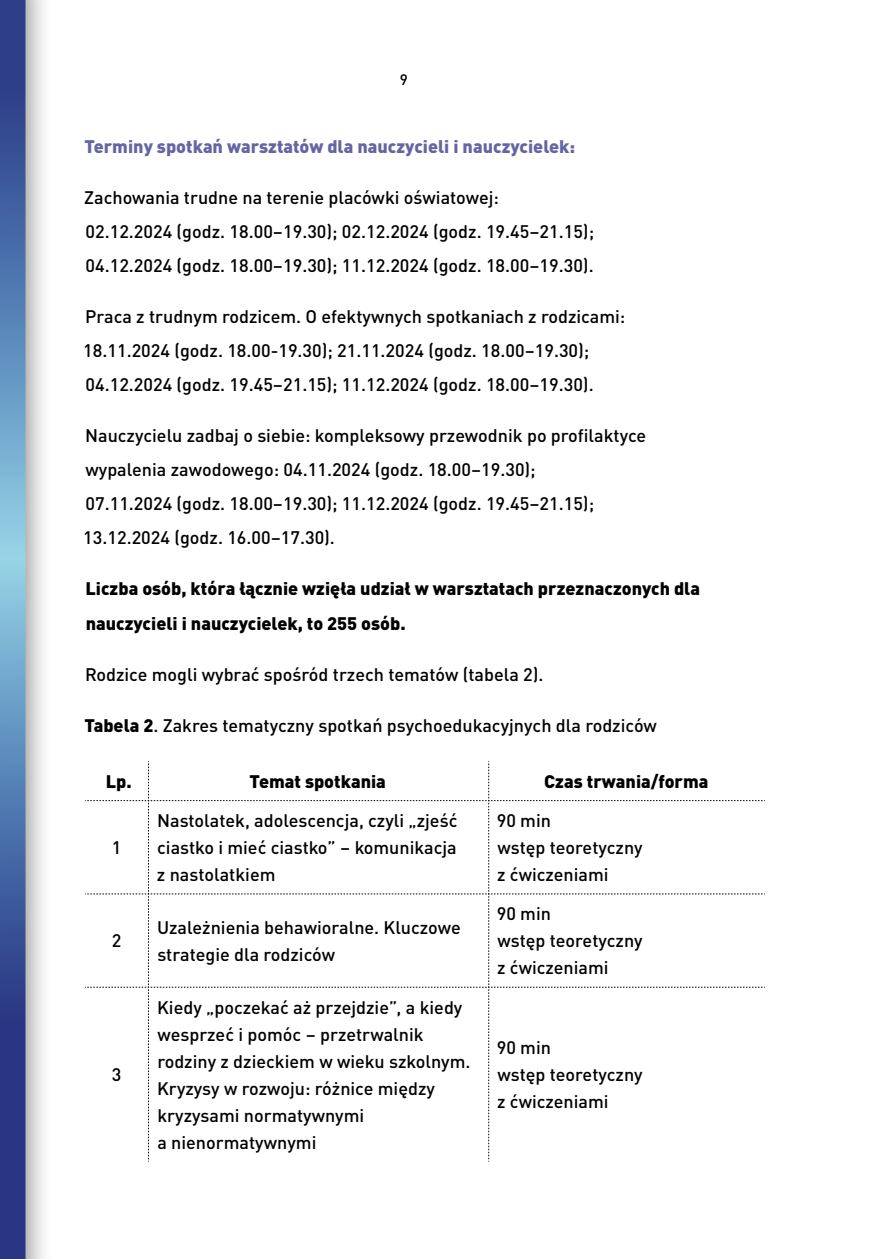
<style>
.page{position:relative;width:893px;height:1259px;background:#fff}
.page>*{position:absolute;margin:0;border:0;box-sizing:border-box;transform-origin:0 0}
.tekst_lity{font:500 18px/34px "DIN Pro Pl";color:#000}
.tabala_tekst{font:500 18px/27px "DIN Pro Pl";color:#000}
.tekst_lity-2{font:900 18px/34px "DIN Pro";color:#000}
.t1{font:900 18px "DIN Pro";color:#6565a4}
.tabela_header{font:900 18px "DIN Pro";color:#000}
.t2{font:500 15px "DIN Pro Pl";color:#000}
.s1{font-family:"DIN Pro";font-weight:900}
</style>
<div class="page">
<div style="left:0;top:0;width:54px;height:1259px;background:#000;opacity:.43"></div>
<svg style="left:0;top:0;width:26px;height:1259px;background:#4d70a9"></svg>
<svg style="left:85px;top:761px;width:680px;height:400px"></svg>
<p class="t2" style="left:400px;top:68px;width:9px">9</p>
<h3 class="t1" style="left:84px;top:134px;width:492px">Terminy spotkań warsztatów dla nauczycieli i nauczycielek:</h3>
<p class="tekst_lity" style="left:84px;top:179px;width:511px">Zachowania trudne na terenie placówki oświatowej:<br>02.12.2024 (godz. 18.00–19.30); 02.12.2024 (godz. 19.45–21.15);<br>04.12.2024 (godz. 18.00–19.30); 11.12.2024 (godz. 18.00–19.30).</p>
<p class="tekst_lity" style="left:83px;top:298px;width:544px">Praca z trudnym rodzicem. O efektywnych spotkaniach z rodzicami:<br>18.11.2024 (godz. 18.00-19.30); 21.11.2024 (godz. 18.00–19.30);<br>04.12.2024 (godz. 19.45–21.15); 11.12.2024 (godz. 18.00–19.30).</p>
<p class="tekst_lity" style="left:83px;top:418px;width:564px">Nauczycielu zadbaj o siebie: kompleksowy przewodnik po profilaktyce wypalenia zawodowego: 04.11.2024 (godz. 18.00–19.30);<br>07.11.2024 (godz. 18.00–19.30); 11.12.2024 (godz. 19.45–21.15); 13.12.2024 (godz. 16.00–17.30).</p>
<p class="tekst_lity-2" style="left:86px;top:571px;width:616px">Liczba osób, która łącznie wzięła udział w warsztatach przeznaczonych dla nauczycieli i nauczycielek, to 255 osób.</p>
<p class="tekst_lity" style="left:85px;top:656px;width:460px">Rodzice mogli wybrać spośród trzech tematów (tabela 2).</p>
<p class="tekst_lity" style="left:84px;top:707px;width:574px"><span class="s1">Tabela 2</span>. Zakres tematyczny spotkań psychoedukacyjnych dla rodziców</p>
<p class="tabela_header" style="left:106px;top:769px;width:27px">Lp.</p>
<p class="tabela_header" style="left:250px;top:769px;width:138px">Temat spotkania</p>
<p class="tabela_header" style="left:544px;top:769px;width:166px">Czas trwania/forma</p>
<p class="tabala_tekst" style="left:112px;top:833px;width:11px">1</p>
<p class="tabala_tekst" style="left:112px;top:926px;width:11px">2</p>
<p class="tabala_tekst" style="left:112px;top:1060px;width:11px">3</p>
<p class="tabala_tekst" style="left:157px;top:806px;width:302px;text-align:justify">Nastolatek, adolescencja, czyli „zjeść ciastko i mieć ciastko” – komunikacja z nastolatkiem</p>
<p class="tabala_tekst" style="left:497px;top:806px;width:56px">90 min</p>
<p class="tabala_tekst" style="left:497px;top:833px;width:147px">wstęp teoretyczny z ćwiczeniami</p>
<p class="tabala_tekst" style="left:157px;top:912px;width:305px">Uzależnienia behawioralne. Kluczowe strategie dla rodziców</p>
<p class="tabala_tekst" style="left:157px;top:992px;width:315px">Kiedy „poczekać aż przejdzie”, a kiedy wesprzeć i pomóc – przetrwalnik rodziny z dzieckiem w wieku szkolnym.<br>Kryzysy w rozwoju: różnice między kryzysami normatywnymi<br>a nienormatywnymi</p>
<p class="tabala_tekst" style="left:497px;top:899px;width:56px">90 min</p>
<p class="tabala_tekst" style="left:497px;top:926px;width:147px">wstęp teoretyczny z ćwiczeniami</p>
<p class="tabala_tekst" style="left:497px;top:1033px;width:56px">90 min</p>
<p class="tabala_tekst" style="left:497px;top:1060px;width:147px">wstęp teoretyczny z ćwiczeniami</p>
</div>
